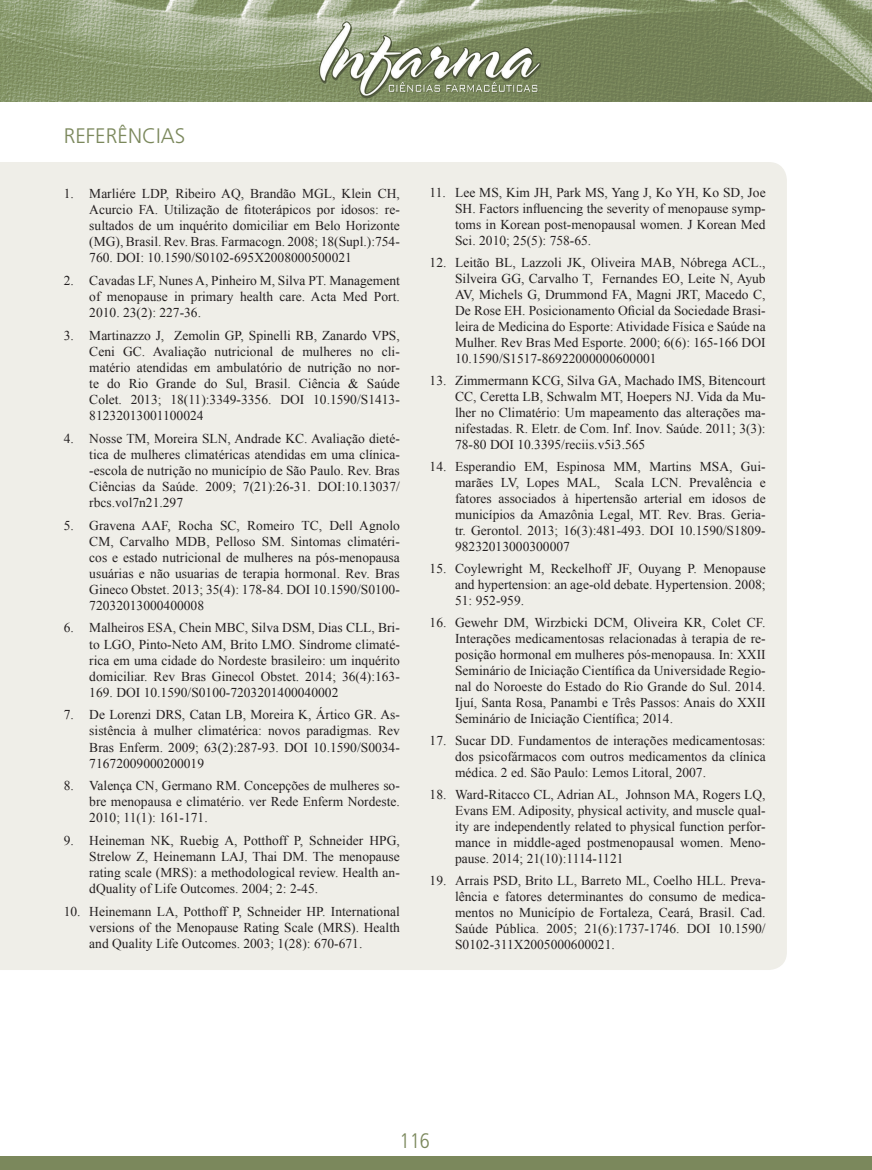
<style>
.page{position:relative;width:872px;height:1170px;background:#fff}
.page>*{position:absolute;margin:0;border:0;box-sizing:border-box;transform-origin:0 0}
.t1{font:300 21px "Frutiger";color:#7b885c}
.t2{font:300 condensed 21px "Frutiger";color:#7b885c}
.t3{font:13.5px/15.9px "Times New Roman";color:#231f20;text-align:justify}
</style>
<div class="page">
<div style="left:0;top:1155px;width:872px;height:14px;background:#7b885c"></div>
<img style="left:0;top:0;width:872px;height:101px">
<div style="left:0;top:162px;width:787px;height:807px;background:#efeee8"></div>
<h1 class="t1" style="left:64px;top:124px;width:123px">REFERÊNCIAS</h1>
<p class="t3" style="left:89px;top:185px;width:312px;text-indent:-26px">1. Marliére LDP, Ribeiro AQ, Brandão MGL, Klein CH, Acurcio FA. Utilização de fitoterápicos por idosos: re&shy;sultados de um inquérito domiciliar em Belo Horizonte (MG), Brasil. Rev. Bras. Farmacogn. 2008; 18(Supl.):754- 760. DOI: 10.1590/S0102-695X2008000500021</p>
<p class="t3" style="left:89px;top:272px;width:312px;text-indent:-26px">2. Cavadas LF, Nunes A, Pinheiro M, Silva PT. Management of menopause in primary health care. Acta Med Port.<br>2010. 23(2): 227-36.</p>
<p class="t3" style="left:89px;top:327px;width:312px;text-indent:-26px">3. Martinazzo J, Zemolin GP, Spinelli RB, Zanardo VPS, Ceni GC. Avaliação nutricional de mulheres no cli&shy;matério atendidas em ambulatório de nutrição no nor&shy;te do Rio Grande do Sul, Brasil. Ciência &amp; Saúde Colet. 2013; 18(11):3349-3356. DOI 10.1590/S1413- 81232013001100024</p>
<p class="t3" style="left:89px;top:430px;width:312px;text-indent:-26px">4. Nosse TM, Moreira SLN, Andrade KC. Avaliação dieté&shy;tica de mulheres climatéricas atendidas em uma clínica--escola de nutrição no município de São Paulo. Rev. Bras Ciências da Saúde. 2009; 7(21):26-31. DOI:10.13037/ rbcs.vol7n21.297</p>
<p class="t3" style="left:89px;top:516px;width:312px;text-indent:-26px">5. Gravena AAF, Rocha SC, Romeiro TC, Dell Agnolo CM, Carvalho MDB, Pelloso SM. Sintomas climatéri&shy;cos e estado nutricional de mulheres na pós-menopausa usuárias e não usuarias de terapia hormonal. Rev. Bras Gineco Obstet. 2013; 35(4): 178-84. DOI 10.1590/S0100- 72032013000400008</p>
<p class="t3" style="left:89px;top:619px;width:312px;text-indent:-26px">6. Malheiros ESA, Chein MBC, Silva DSM, Dias CLL, Bri&shy;to LGO, Pinto-Neto AM, Brito LMO. Síndrome climaté&shy;rica em uma cidade do Nordeste brasileiro: um inquérito domiciliar. Rev Bras Ginecol Obstet. 2014; 36(4):163- 169. DOI 10.1590/S0100-7203201400040002</p>
<p class="t3" style="left:89px;top:706px;width:312px;text-indent:-26px">7. De Lorenzi DRS, Catan LB, Moreira K, Ártico GR. As&shy;sistência à mulher climatérica: novos paradigmas. Rev Bras Enferm. 2009; 63(2):287-93. DOI 10.1590/S0034- 71672009000200019</p>
<p class="t3" style="left:89px;top:777px;width:312px;text-indent:-26px">8. Valença CN, Germano RM. Concepções de mulheres so&shy;bre menopausa e climatério. ver Rede Enferm Nordeste.<br>2010; 11(1): 161-171.</p>
<p class="t3" style="left:89px;top:832px;width:312px;text-indent:-26px">9. Heineman NK, Ruebig A, Potthoff P, Schneider HPG, Strelow Z, Heinemann LAJ, Thai DM. The menopause rating scale (MRS): a methodological review. Health an&shy;dQuality of Life Outcomes. 2004; 2: 2-45.</p>
<p class="t3" style="left:89px;top:902px;width:312px;text-indent:-26px">10. Heinemann LA, Potthoff P, Schneider HP. International versions of the Menopause Rating Scale (MRS). Health and Quality Life Outcomes. 2003; 1(28): 670-671.</p>
<p class="t3" style="left:455px;top:185px;width:312px;text-indent:-26px">11. Lee MS, Kim JH, Park MS, Yang J, Ko YH, Ko SD, Joe SH. Factors influencing the severity of menopause symp&shy;toms in Korean post-menopausal women. J Korean Med Sci. 2010; 25(5): 758-65.</p>
<p class="t3" style="left:455px;top:255px;width:312px;text-indent:-26px">12. Leitão BL, Lazzoli JK, Oliveira MAB, Nóbrega ACL., Silveira GG, Carvalho T, Fernandes EO, Leite N, Ayub AV, Michels G, Drummond FA, Magni JRT, Macedo C, De Rose EH. Posicionamento Oficial da Sociedade Brasi&shy;leira de Medicina do Esporte: Atividade Física e Saúde na Mulher. Rev Bras Med Esporte. 2000; 6(6): 165-166 DOI 10.1590/S1517-86922000000600001</p>
<p class="t3" style="left:455px;top:372px;width:312px;text-indent:-26px">13. Zimmermann KCG, Silva GA, Machado IMS, Bitencourt CC, Ceretta LB, Schwalm MT, Hoepers NJ. Vida da Mu&shy;lher no Climatério: Um mapeamento das alterações ma&shy;nifestadas. R. Eletr. de Com. Inf. Inov. Saúde. 2011; 3(3):<br>78-80 DOI 10.3395/reciis.v5i3.565</p>
<p class="t3" style="left:455px;top:458px;width:312px;text-indent:-26px">14. Esperandio EM, Espinosa MM, Martins MSA, Gui&shy;marães LV, Lopes MAL, Scala LCN. Prevalência e fatores associados à hipertensão arterial em idosos de municípios da Amazônia Legal, MT. Rev. Bras. Geria&shy;tr. Gerontol. 2013; 16(3):481-493. DOI 10.1590/S1809- 98232013000300007</p>
<p class="t3" style="left:455px;top:560px;width:312px;text-indent:-26px">15. Coylewright M, Reckelhoff JF, Ouyang P. Menopause and hypertension: an age-old debate. Hypertension. 2008; 51: 952-959.</p>
<p class="t3" style="left:455px;top:614px;width:312px;text-indent:-26px">16. Gewehr DM, Wirzbicki DCM, Oliveira KR, Colet CF.<br>Interações medicamentosas relacionadas à terapia de re&shy;posição hormonal em mulheres pós-menopausa. In: XXII Seminário de Iniciação Científica da Universidade Regio&shy;nal do Noroeste do Estado do Rio Grande do Sul. 2014.<br>Ijuí, Santa Rosa, Panambi e Três Passos: Anais do XXII Seminário de Iniciação Científica; 2014.</p>
<p class="t3" style="left:455px;top:732px;width:312px;text-indent:-26px">17. Sucar DD. Fundamentos de interações medicamentosas: dos psicofármacos com outros medicamentos da clínica médica. 2 ed. São Paulo: Lemos Litoral, 2007.</p>
<p class="t3" style="left:455px;top:786px;width:312px;text-indent:-26px">18. Ward-Ritacco CL, Adrian AL, Johnson MA, Rogers LQ, Evans EM. Adiposity, physical activity, and muscle qual&shy;ity are independently related to physical function perfor&shy;mance in middle-aged postmenopausal women. Meno&shy;pause. 2014; 21(10):1114-1121</p>
<p class="t3" style="left:455px;top:872px;width:312px;text-indent:-26px">19. Arrais PSD, Brito LL, Barreto ML, Coelho HLL. Preva&shy;lência e fatores determinantes do consumo de medica&shy;mentos no Município de Fortaleza, Ceará, Brasil. Cad.<br>Saúde Pública. 2005; 21(6):1737-1746. DOI 10.1590/ S0102-311X2005000600021.</p>
<h1 class="t2" style="left:399px;top:1128px;width:32px">116</h1>
</div>
